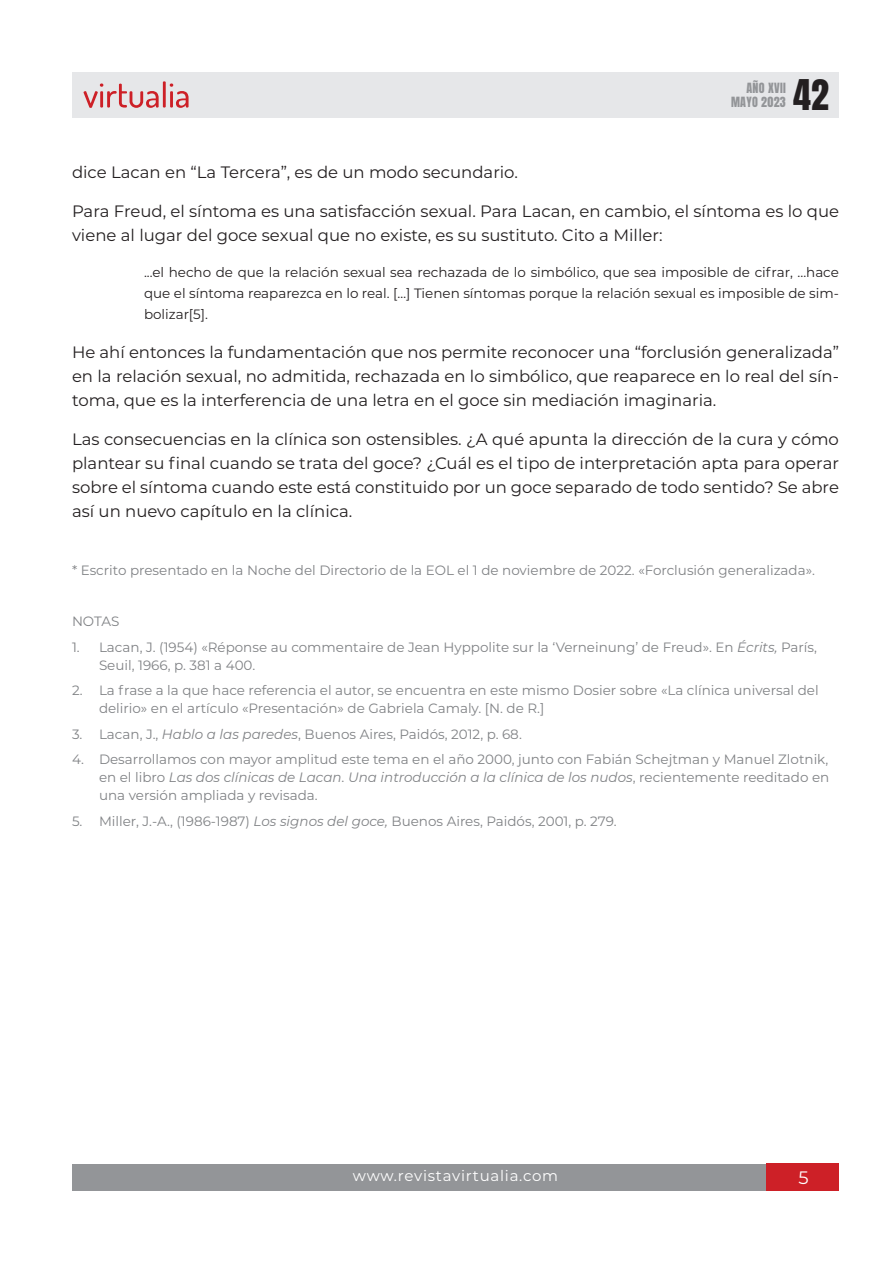
<style>
.page{position:relative;width:893px;height:1263px;background:#fff}
.page>*{position:absolute;margin:0;border:0;box-sizing:border-box;transform-origin:0 0}
.t1{font:36px "Anton";color:#231f20}
.t2{font:18px "Montserrat";color:#fff}
.Parrafo{font:16.5px/24px "Montserrat";color:#231f20;text-align:justify}
.t3{font:15px "Montserrat";letter-spacing:.05em;color:#fff}
.NotasPie{font:13.5px/18px "Montserrat";color:#808285}
.Bloquote{font:13.5px/21px "Montserrat";color:#231f20;text-align:justify}
.t4{font:12px/14.4px "Anton";letter-spacing:.025em;color:#939598;text-align:right}
.s1{font-style:italic}
</style>
<div class="page">
<div style="left:72px;top:1164px;width:750px;height:27px;background:#939598"></div>
<div style="left:767px;top:1164px;width:72px;height:27px;background:#cd2027"></div>
<div style="left:72px;top:72px;width:767px;height:45px;background:#e6e7e9"></div>
<svg style="left:84px;top:81px;width:105px;height:27px"></svg>
<p class="t4" style="left:731px;top:82px;width:56px">AÑO XVII<br>MAYO 2023</p>
<h1 class="t1" style="left:793px;top:76px;width:37px">42</h1>
<p class="Parrafo" style="left:72px;top:159px;width:447px">dice Lacan en “La Tercera”, es de un modo secundario.</p>
<p class="Parrafo" style="left:72px;top:198px;width:769px">Para Freud, el síntoma es una satisfacción sexual. Para Lacan, en cambio, el síntoma es lo que viene al lugar del goce sexual que no existe, es su sustituto. Cito a Miller:</p>
<p class="Bloquote" style="left:144px;top:261px;width:696px">...el hecho de que la relación sexual sea rechazada de lo simbólico, que sea imposible de cifrar, ...hace que el síntoma reaparezca en lo real. […] Tienen síntomas porque la relación sexual es imposible de sim&shy;bolizar[5].</p>
<p class="Parrafo" style="left:72px;top:339px;width:768px">He ahí entonces la fundamentación que nos permite reconocer una “forclusión generalizada” en la relación sexual, no admitida, rechazada en lo simbólico, que reaparece en lo real del sín&shy;toma, que es la interferencia de una letra en el goce sin mediación imaginaria.</p>
<p class="Parrafo" style="left:72px;top:426px;width:768px">Las consecuencias en la clínica son ostensibles. ¿A qué apunta la dirección de la cura y cómo plantear su final cuando se trata del goce? ¿Cuál es el tipo de interpretación apta para operar sobre el síntoma cuando este está constituido por un goce separado de todo sentido? Se abre así un nuevo capítulo en la clínica.</p>
<p class="NotasPie" style="left:72px;top:561px;width:744px">* Escrito presentado en la Noche del Directorio de la EOL el 1 de noviembre de 2022. «Forclusión generalizada».</p>
<p class="NotasPie" style="left:72px;top:612px;width:49px">NOTAS</p>
<p class="NotasPie" style="left:99px;top:638px;width:719px;text-indent:-27px">1. Lacan, J. (1954) «Réponse au commentaire de Jean Hyppolite sur la ‘Verneinung’ de Freud». En <span class="s1">Écrits,</span> París,<br>Seuil, 1966, p. 381 a 400.</p>
<p class="NotasPie" style="left:99px;top:681px;width:721px;text-indent:-27px">2. La frase a la que hace referencia el autor, se encuentra en este mismo Dosier sobre «La clínica universal del delirio» en el artículo «Presentación» de Gabriela Camaly. [N. de R.]</p>
<p class="NotasPie" style="left:72px;top:725px;width:451px">3. Lacan, J., <span class="s1">Hablo a las paredes</span>, Buenos Aires, Paidós, 2012, p. 68.</p>
<p class="NotasPie" style="left:99px;top:750px;width:732px;text-align:justify;text-indent:-27px">4. Desarrollamos con mayor amplitud este tema en el año 2000, junto con Fabián Schejtman y Manuel Zlotnik, en el libro <span class="s1">Las dos clínicas de Lacan</span>. <span class="s1">Una introducción a la clínica de los nudos</span>, recientemente reeditado en una versión ampliada y revisada.</p>
<p class="NotasPie" style="left:72px;top:812px;width:546px">5. Miller, J.-A., (1986-1987) <span class="s1">Los signos del goce,</span> Buenos Aires, Paidós, 2001, p. 279.</p>
<p class="t3" style="left:353px;top:1165px;width:207px">www.revistavirtualia.com</p>
<h2 class="t2" style="left:798px;top:1165px;width:12px">5</h2>
</div>
